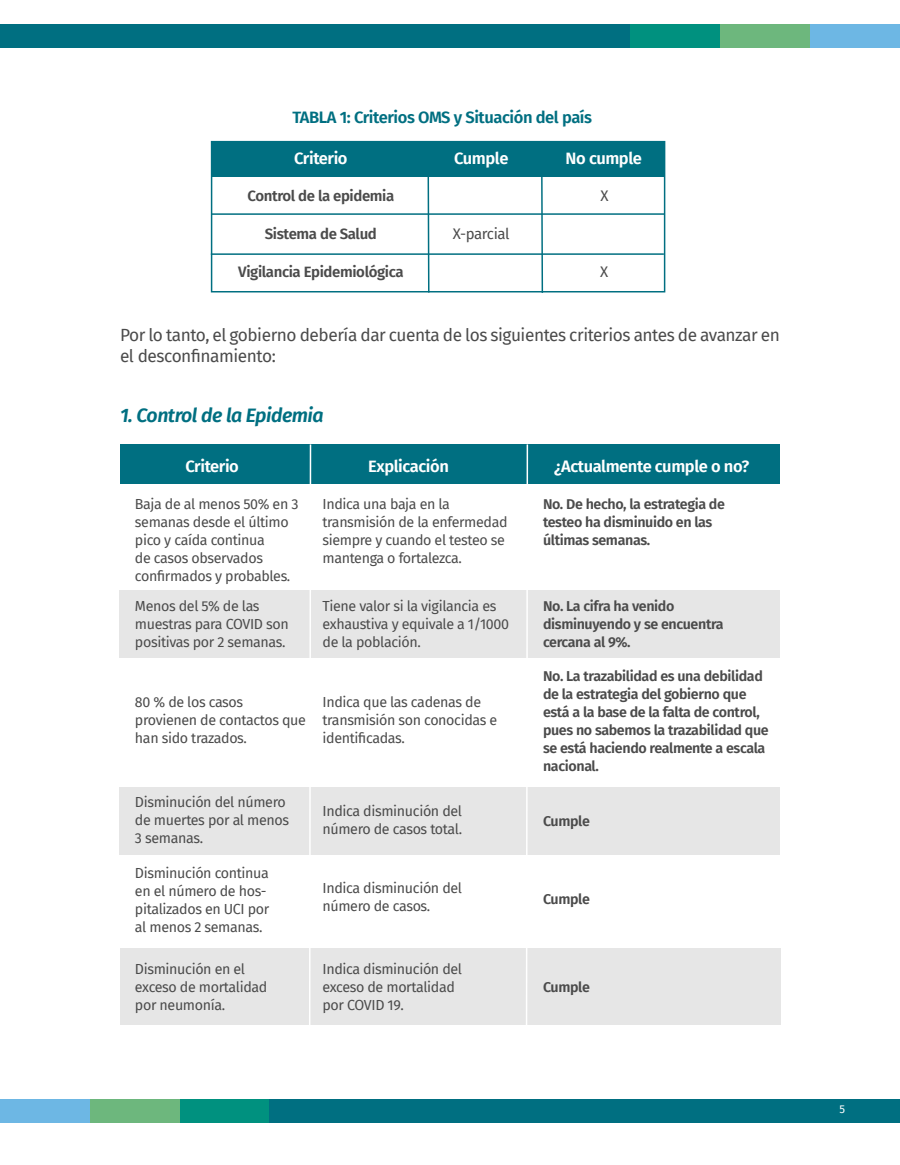
<style>
.page{position:relative;width:900px;height:1165px;background:#fff}
.page>*{position:absolute;margin:0;border:0;box-sizing:border-box;transform-origin:0 0}
.t1{font:italic 600 19.5px "Fira Sans";letter-spacing:-.025em;color:#006f81}
.t2{font:17.25px/21px "Fira Sans";letter-spacing:-.025em;color:#4b4b4b}
.t3{font:600 16.5px "Fira Sans";letter-spacing:-.025em;color:#fff}
.t4{font:600 16.5px "Fira Sans";letter-spacing:-.025em;color:#006f81}
.t5{font:600 15px "Fira Sans";letter-spacing:-.025em;color:#4b4b4b}
.t6{font:15px "Fira Sans";letter-spacing:-.03em;color:#4b4b4b}
.t7{font:14.25px/18px "Fira Sans";letter-spacing:-.025em;color:#4b4b4b}
.t8{font:600 14.25px/18px "Fira Sans";letter-spacing:-.025em;color:#4b4b4b}
.t9{font:11.25px "Fira Sans";color:#fff}
</style>
<div class="page">
<div style="left:0;top:24px;width:631px;height:24px;background:#006f81"></div>
<div style="left:631px;top:24px;width:89px;height:24px;background:#00917f"></div>
<div style="left:720px;top:24px;width:90px;height:24px;background:#6db77d"></div>
<div style="left:810px;top:24px;width:90px;height:24px;background:#6db7e4"></div>
<div style="left:0;top:1099px;width:90px;height:23px;background:#6db7e4"></div>
<div style="left:90px;top:1099px;width:90px;height:23px;background:#6db77d"></div>
<div style="left:180px;top:1099px;width:89px;height:23px;background:#00917f"></div>
<div style="left:269px;top:1099px;width:631px;height:23px;background:#006f81"></div>
<div style="left:120px;top:949px;width:660px;height:76px;background:#e6e6e6"></div>
<div style="left:120px;top:787px;width:660px;height:67px;background:#e6e6e6"></div>
<div style="left:120px;top:590px;width:660px;height:67px;background:#e6e6e6"></div>
<div style="left:120px;top:444px;width:660px;height:40px;background:#006f81"></div>
<svg style="left:308px;top:444px;width:4px;height:581px"></svg>
<svg style="left:525px;top:444px;width:4px;height:581px"></svg>
<div style="left:212px;top:141px;width:453px;height:35px;background:#006f81"></div>
<div style="left:211px;top:141px;width:454px;height:151px;border:2px solid #006f81"></div>
<hr style="left:212px;top:213px;width:453px;height:2px;background:#006f81">
<hr style="left:211px;top:253px;width:453px;height:2px;background:#006f81">
<svg style="left:427px;top:176px;width:3px;height:117px"></svg>
<svg style="left:540px;top:176px;width:4px;height:117px"></svg>
<p class="t4" style="left:292px;top:104px;width:301px">TABLA 1: Criterios OMS y Situación del país</p>
<p class="t3" style="left:294px;top:145px;width:55px">Criterio</p>
<p class="t3" style="left:454px;top:145px;width:56px">Cumple</p>
<p class="t3" style="left:566px;top:145px;width:78px">No cumple</p>
<p class="t5" style="left:247px;top:183px;width:148px">Control de la epidemia</p>
<p class="t5" style="left:265px;top:221px;width:114px">Sistema de Salud</p>
<p class="t5" style="left:238px;top:260px;width:167px">Vigilancia Epidemiológica</p>
<p class="t6" style="left:453px;top:222px;width:58px">X-parcial</p>
<p class="t6" style="left:600px;top:184px;width:10px">X</p>
<p class="t6" style="left:600px;top:261px;width:10px">X</p>
<p class="t2" style="left:120px;top:324px;width:661px">Por lo tanto, el gobierno debería dar cuenta de los siguientes criterios antes de avanzar en el desconfinamiento:</p>
<h1 class="t1" style="left:120px;top:399px;width:205px">1. Control de la Epidemia</h1>
<p class="t3" style="left:186px;top:453px;width:55px">Criterio</p>
<p class="t3" style="left:368px;top:453px;width:82px">Explicación</p>
<p class="t3" style="left:554px;top:453px;width:197px">¿Actualmente cumple o no?</p>
<p class="t7" style="left:135px;top:494px;width:165px">Baja de al menos 50% en 3 semanas desde el último pico y caída continua<br>de casos observados confirmados y probables.</p>
<p class="t7" style="left:323px;top:494px;width:187px">Indica una baja en la transmisión de la enfermedad siempre y cuando el testeo se mantenga o fortalezca.</p>
<p class="t8" style="left:543px;top:494px;width:184px">No. De hecho, la estrategia de testeo ha disminuido en las últimas semanas.</p>
<p class="t7" style="left:135px;top:596px;width:155px">Menos del 5% de las muestras para COVID son positivas por 2 semanas.</p>
<p class="t8" style="left:543px;top:596px;width:182px">No. La cifra ha venido disminuyendo y se encuentra cercana al 9%.</p>
<p class="t8" style="left:543px;top:666px;width:227px">No. La trazabilidad es una debilidad de la estrategia del gobierno que está a la base de la falta de control, pues no sabemos la trazabilidad que se está haciendo realmente a escala nacional.</p>
<p class="t7" style="left:323px;top:596px;width:188px">Tiene valor si la vigilancia es exhaustiva y equivale a 1/1000 de la población.</p>
<p class="t7" style="left:323px;top:693px;width:176px">Indica que las cadenas de transmisión son conocidas e identificadas.</p>
<p class="t7" style="left:135px;top:693px;width:172px">80 % de los casos provienen de contactos que han sido trazados.</p>
<p class="t7" style="left:135px;top:793px;width:156px">Disminución del número de muertes por al menos<br>3 semanas.</p>
<p class="t7" style="left:135px;top:864px;width:136px">Disminución continua en el número de hos&shy;pitalizados en UCI por al menos 2 semanas.</p>
<p class="t7" style="left:135px;top:959px;width:134px">Disminución en el exceso de mortalidad por neumonía.</p>
<p class="t7" style="left:323px;top:802px;width:141px">Indica disminución del número de casos total.</p>
<p class="t7" style="left:323px;top:878px;width:141px">Indica disminución del número de casos.</p>
<p class="t7" style="left:323px;top:959px;width:141px">Indica disminución del exceso de mortalidad por COVID 19.</p>
<p class="t8" style="left:543px;top:811px;width:48px">Cumple</p>
<p class="t8" style="left:543px;top:889px;width:48px">Cumple</p>
<p class="t8" style="left:543px;top:977px;width:48px">Cumple</p>
<p class="t9" style="left:840px;top:1101px;width:7px">5</p>
</div>
